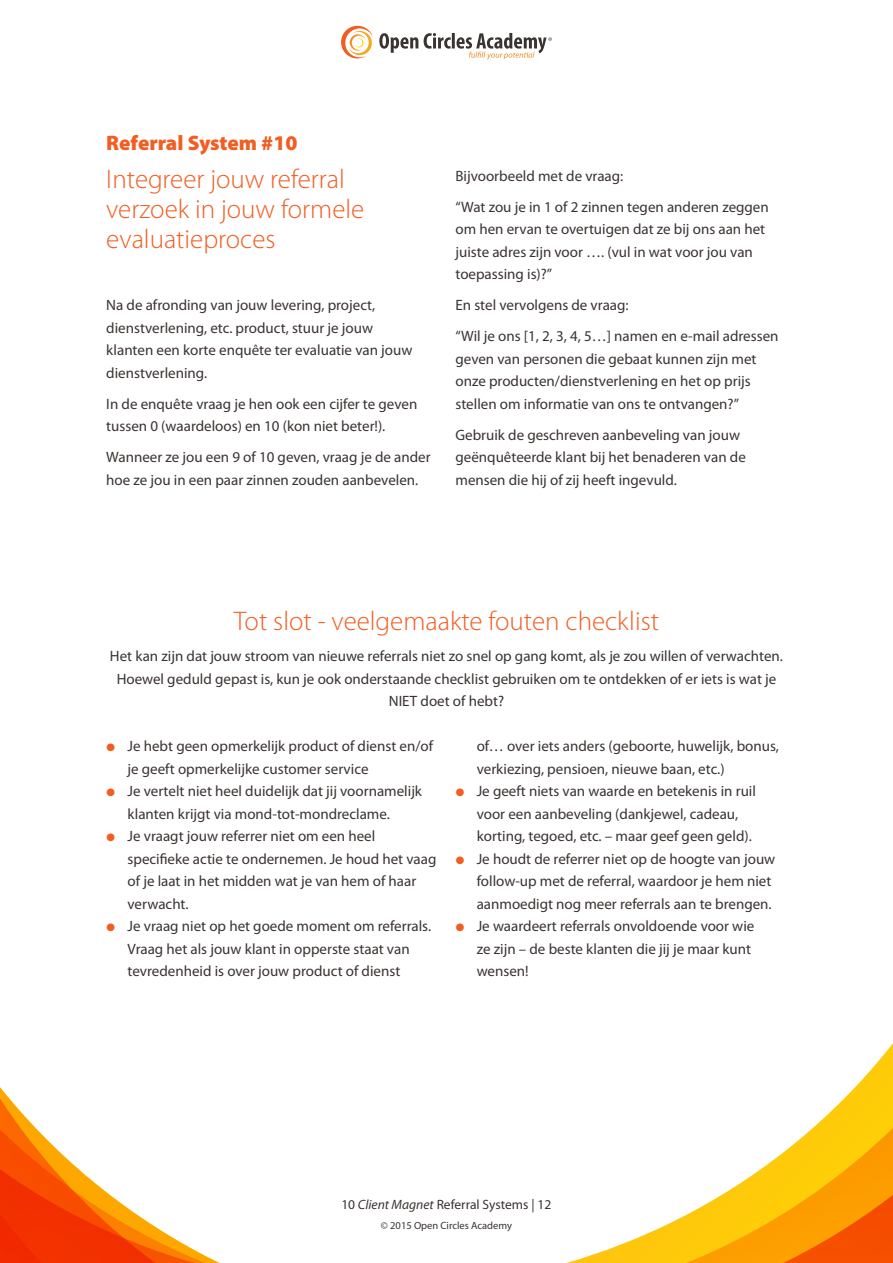
<style>
.page{position:relative;width:893px;height:1263px;background:#fff}
.page>*{position:absolute;margin:0;border:0;box-sizing:border-box;transform-origin:0 0}
.tussenkop{font:300 27px/30px "Myriad Pro";color:#f25d21}
.Tussenkop_vet{font:900 21px "Myriad Pro";color:#f25d21}
.body{font:15px/22.5px "Myriad Pro";color:#3a3331}
.t1{font:13.5px "Myriad Pro";color:#3a3331}
.t2{font:10.5px "Myriad Pro";color:#3a3331}
.s1{font-style:italic}
</style>
<div class="page">
<svg style="left:0;top:1043px;width:893px;height:220px"></svg>
<svg style="left:341px;top:26px;width:32px;height:32px"></svg>
<svg style="left:379px;top:33px;width:173px;height:27px"></svg>
<p class="Tussenkop_vet" style="left:106px;top:131px;width:193px">Referral System #10</p>
<p class="tussenkop" style="left:106px;top:165px;width:259px">Integreer jouw referral verzoek in jouw formele evaluatieproces</p>
<p class="body" style="left:106px;top:294px;width:308px">Na de afronding van jouw levering, project, dienstverlening, etc. product, stuur je jouw klanten een korte enquête ter evaluatie van jouw dienstverlening.</p>
<p class="body" style="left:106px;top:393px;width:313px">In de enquête vraag je hen ook een cijfer te geven tussen 0 (waardeloos) en 10 (kon niet beter!).</p>
<p class="body" style="left:106px;top:446px;width:326px">Wanneer ze jou een 9 of 10 geven, vraag je de ander hoe ze jou in een paar zinnen zouden aanbevelen.</p>
<p class="body" style="left:455px;top:165px;width:169px">Bijvoorbeeld met de vraag:</p>
<p class="body" style="left:455px;top:196px;width:315px">“Wat zou je in 1 of 2 zinnen tegen anderen zeggen om hen ervan te overtuigen dat ze bij ons aan het juiste adres zijn voor …. (vul in wat voor jou van toepassing is)?”</p>
<p class="body" style="left:455px;top:294px;width:175px">En stel vervolgens de vraag:</p>
<p class="body" style="left:455px;top:325px;width:325px">“Wil je ons [1, 2, 3, 4, 5…] namen en e-mail adressen geven van personen die gebaat kunnen zijn met onze producten/dienstverlening en het op prijs stellen om informatie van ons te ontvangen?”</p>
<p class="body" style="left:455px;top:424px;width:292px">Gebruik de geschreven aanbeveling van jouw geënquêteerde klant bij het benaderen van de mensen die hij of zij heeft ingevuld.</p>
<p class="tussenkop" style="left:234px;top:607px;width:427px">Tot slot - veelgemaakte fouten checklist</p>
<p class="body" style="left:110px;top:645px;width:674px;text-align:center">Het kan zijn dat jouw stroom van nieuwe referrals niet zo snel op gang komt, als je zou willen of verwachten.<br>Hoewel geduld gepast is, kun je ook onderstaande checklist gebruiken om te ontdekken of er iets is wat je<br>NIET doet of hebt?</p>
<p class="body" style="left:128px;top:735px;width:307px">Je hebt geen opmerkelijk product of dienst en/of je geeft opmerkelijke customer service</p>
<p class="body" style="left:128px;top:780px;width:296px">Je vertelt niet heel duidelijk dat jij voornamelijk klanten krijgt via mond-tot-mondreclame.</p>
<p class="body" style="left:128px;top:825px;width:310px">Je vraagt jouw referrer niet om een heel specifieke actie te ondernemen. Je houd het vaag of je laat in het midden wat je van hem of haar verwacht.</p>
<p class="body" style="left:128px;top:915px;width:305px">Je vraag niet op het goede moment om referrals.<br>Vraag het als jouw klant in opperste staat van tevredenheid is over jouw product of dienst</p>
<p class="body" style="left:477px;top:735px;width:304px">of… over iets anders (geboorte, huwelijk, bonus, verkiezing, pensioen, nieuwe baan, etc.)</p>
<p class="body" style="left:477px;top:780px;width:281px">Je geeft niets van waarde en betekenis in ruil voor een aanbeveling (dankjewel, cadeau, korting, tegoed, etc. – maar geef geen geld).</p>
<p class="body" style="left:477px;top:848px;width:300px">Je houdt de referrer niet op de hoogte van jouw follow-up met de referral, waardoor je hem niet aanmoedigt nog meer referrals aan te brengen.</p>
<p class="body" style="left:477px;top:915px;width:279px">Je waardeert referrals onvoldoende voor wie ze zijn – de beste klanten die jij je maar kunt wensen!</p>
<p class="t1" style="left:342px;top:1197px;width:211px">10 <span class="s1">Client Magnet</span> Referral Systems | 12</p>
<p class="t2" style="left:381px;top:1220px;width:133px">© 2015 Open Circles Academy</p>
</div>
